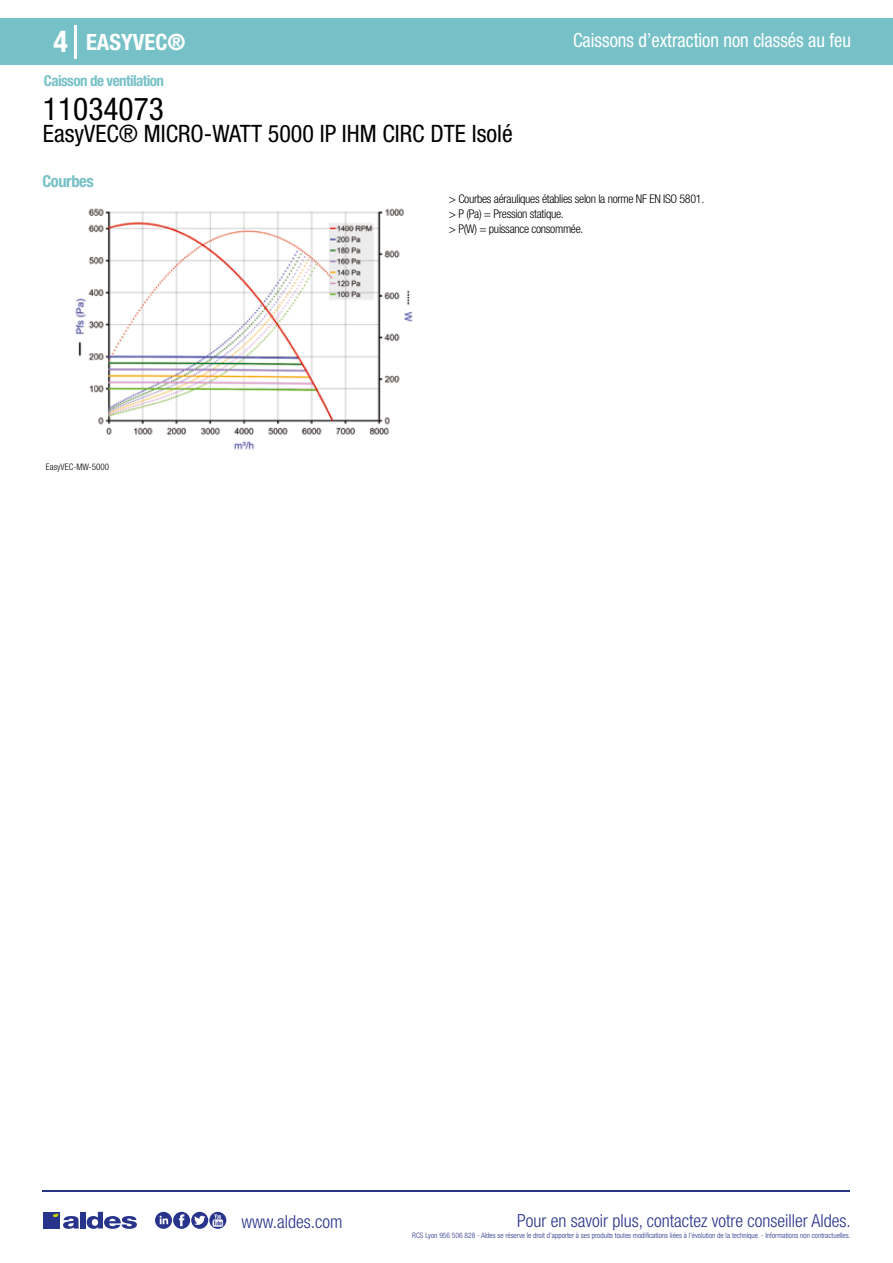
<style>
.page{position:relative;width:893px;height:1263px;background:#fff}
.page>*{position:absolute;margin:0;border:0;box-sizing:border-box;transform-origin:0 0}
.t1{font:condensed 31.5px "Helvetica Neue LT Std";color:#000}
.t2{font:700 condensed 30px "Helvetica Neue LT Std";color:#fff}
.t3{font:condensed 24px "Helvetica Neue LT Std";color:#000}
.t4{font:700 condensed 22.5px "Helvetica Neue LT Std";color:#fff}
.t5{font:condensed 19.5px "Helvetica Neue LT Std";color:#fff;scale:.95 1}
.t6{font:300 condensed 18px "Helvetica Neue";color:#28348b}
.t7{font:700 condensed 16.5px "Helvetica Neue LT Std";letter-spacing:-.025em;color:#76c1c7}
.t8{font:700 condensed 15px "Helvetica Neue LT Std";letter-spacing:-.035em;color:#76c1c7}
.t9{font:300 condensed 12px/15px "Helvetica Neue LT Std";letter-spacing:-.025em;color:#000}
.t10{font:300 condensed 9px "Helvetica Neue";color:#000}
.t11{font:300 condensed 7.5px "Helvetica Neue";color:#28348b}
</style>
<div class="page">
<div style="left:0;top:18px;width:893px;height:46px;background:#76c1c7"></div>
<hr style="left:74px;top:25px;width:2px;height:33px;background:#fff">
<hr style="left:43px;top:1190px;width:807px;height:1px;background:#28348b">
<svg style="left:155px;top:1212px;width:71px;height:17px"></svg>
<div style="left:43px;top:1212px;width:17px;height:16px;background:#28348b"></div>
<div style="left:80px;top:1212px;width:6px;height:16px;background:#28348b"></div>
<svg style="left:87px;top:1212px;width:50px;height:17px"></svg>
<svg style="left:53px;top:1213px;width:26px;height:16px"></svg>
<img style="left:75px;top:208px;width:338px;height:242px">
<h2 class="t2" style="left:54px;top:24px;width:16px">4</h2>
<h3 class="t4" style="left:86px;top:28px;width:101px">EASYVEC®</h3>
<h3 class="t5" style="left:573px;top:29px;width:294px">Caissons d’extraction non classés au feu</h3>
<h3 class="t8" style="left:44px;top:71px;width:122px">Caisson de ventilation</h3>
<h1 class="t1" style="left:43px;top:91px;width:122px">11034073</h1>
<h3 class="t3" style="left:43px;top:120px;width:471px">EasyVEC® MICRO-WATT 5000 IP IHM CIRC DTE Isolé</h3>
<h3 class="t7" style="left:43px;top:171px;width:53px">Courbes</h3>
<p class="t10" style="left:46px;top:461px;width:65px">EasyVEC-MW-5000</p>
<h3 class="t9" style="left:449px;top:192px;width:257px">&gt; Courbes aérauliques établies selon la norme NF EN ISO 5801. &gt; P (Pa) = Pression statique.<br>&gt; P(W) = puissance consommée.</h3>
<h3 class="t6" style="left:241px;top:1211px;width:102px">www.aldes.com</h3>
<h3 class="t6" style="left:517px;top:1211px;width:335px">Pour en savoir plus, contactez votre conseiller Aldes.</h3>
<p class="t11" style="left:412px;top:1230px;width:440px">RCS Lyon 956 506 828 - Aldes se réserve le droit d’apporter à ses produits toutes modifications liées à l’évolution de la technique. - Informations non contractuelles.</p>
</div>
